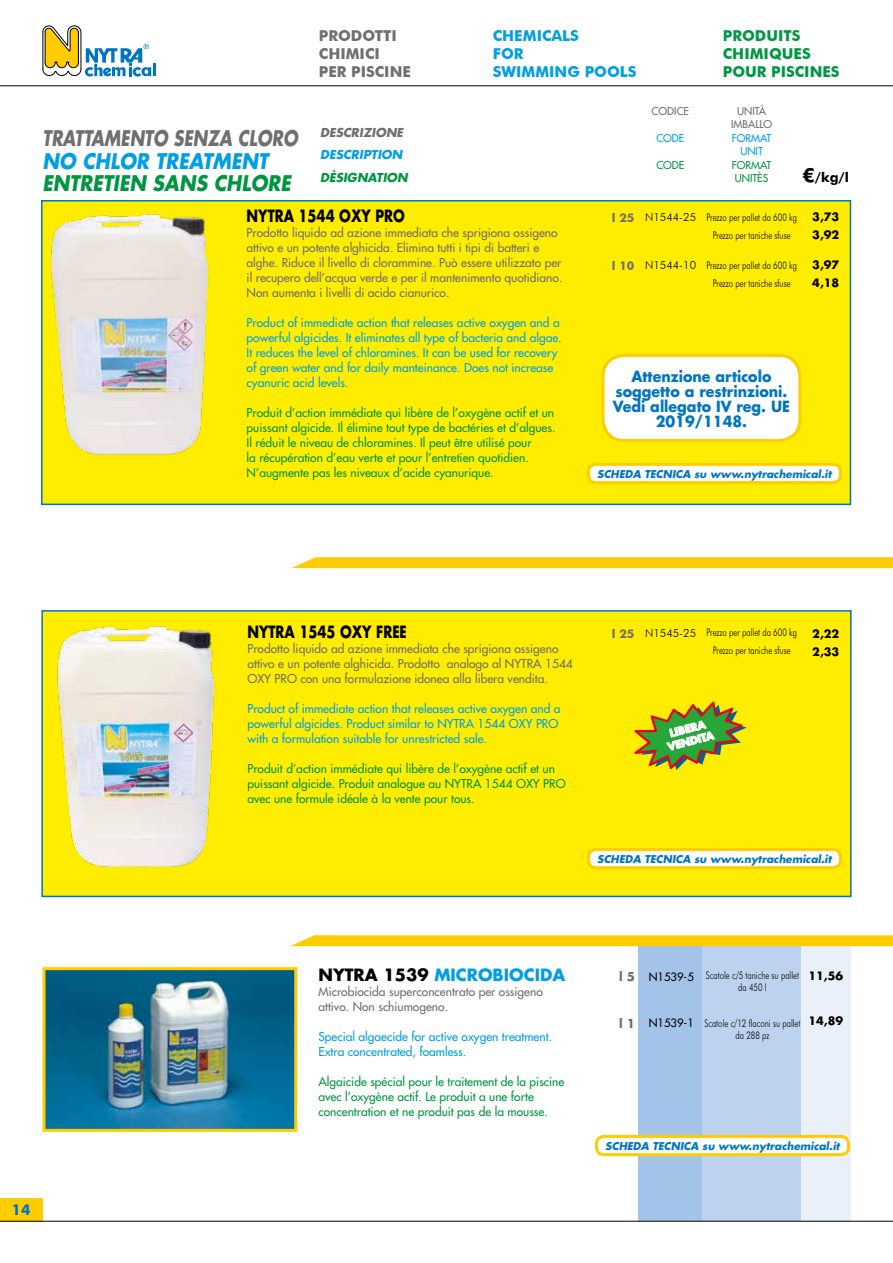
<style>
.page{position:relative;width:893px;height:1263px;background:#fff}
.page>*{position:absolute;margin:0;border:0;box-sizing:border-box;transform-origin:0 0}
.t1{font:italic 700 21px "Futura Std";color:#706f6f;scale:.79 1}
.t2{font:italic 700 21px "Futura Std";color:#009641;scale:.9 1}
.t3{font:italic 700 21px "Futura Std";color:#009fe3;scale:.9 1}
.t4{font:700 16.5px "Futura Std";color:#000;scale:.8 1}
.t5{font:700 16.5px "Futura Std";color:#009fe3}
.t6{font:700 15px/15px "Futura Std";color:#0075bf;text-align:center;scale:.95 1}
.t7{font:700 15px/18px "Futura BT";color:#009641}
.t8{font:700 15px/18px "Futura BT";color:#706f6f}
.t9{font:700 15px/18px "Futura BT";color:#009fe3}
.t10{font:700 15px "Futura BT";color:#0075bf}
.t11{font:700 13.5px "Futura BT";color:#000}
.t12{font:500 12px/15px "Futura Std";color:#009641}
.t13{font:500 12px/15px "Futura Std";color:#706f6f}
.t14{font:500 12px/15px "Futura Std";color:#009fe3}
.t15{font:italic 700 12px "Futura Std";color:#706f6f}
.t16{font:italic 700 12px "Futura Std";color:#009fe3}
.t17{font:italic 700 12px "Futura Std";color:#009641}
.t18{font:700 12px "Futura BT";color:#706f6f}
.t19{font:700 12px "Futura Std";color:#706f6f}
.t20{font:700 11.25px/18px "Futura LT";color:#000}
.t21{font:300 11.25px "Futura BT";color:#000}
.t22{font:500 11.25px "Futura Std";color:#000}
.t23{font:300 10.5px/18px "Futura BT";color:#000;text-align:center;scale:.75 1}
.t24{font:italic 700 10.5px "Futura Std";color:#0075bf}
.t25{font:500 10.5px/13.5px "Futura Std";color:#706f6f;text-align:center}
.t26{font:500 10.5px/13.5px "Futura Std";color:#009641}
.t27{font:500 10.5px/13.5px "Futura Std";color:#009fe3;text-align:center}
.t28{font:700 10.5px/12.6px "Futura Std";color:#fff;text-align:center}
.s1{font-family:"Futura Std";font-size:18px}
.s2{font-weight:700;font-size:12px;color:#706f6f}
.s3{color:#000}
</style>
<div class="page">
<div style="left:801px;top:946px;width:49px;height:275px;background:#eaf0fa"></div>
<div style="left:41px;top:610px;width:811px;height:287px;background:#ffed00;border:2px solid #0075bf"></div>
<div style="left:41px;top:200px;width:810px;height:305px;background:#ffed00;border:2px solid #0075bf"></div>
<div style="left:638px;top:946px;width:64px;height:274px;background:#a4c3e8"></div>
<div style="left:702px;top:946px;width:99px;height:274px;background:#bcd2ee"></div>
<div style="left:0;top:1198px;width:43px;height:23px;background:#fc0"></div>
<svg style="left:42px;top:25px;width:114px;height:52px"></svg>
<hr style="left:0;top:85px;width:893px;height:1px;background:#000">
<svg style="left:292px;top:557px;width:601px;height:11px;background:#ffce0a"></svg>
<img style="left:51px;top:214px;width:158px;height:241px">
<img style="left:57px;top:626px;width:158px;height:241px">
<svg style="left:634px;top:701px;width:113px;height:69px"></svg>
<div style="left:603px;top:355px;width:197px;height:86px;background:#fff;border-radius:21px"></div>
<div style="left:601px;top:354px;width:200px;height:88px;border:3px solid #fc0;border-radius:21px"></div>
<hr style="left:0;top:1221px;width:893px;height:1px;background:#000">
<div style="left:596px;top:1136px;width:252px;height:19px;background:#fff;border-radius:8px"></div>
<div style="left:595px;top:1135px;width:255px;height:21px;border:3px solid #fc0;border-radius:8px"></div>
<img style="left:47px;top:971px;width:246px;height:157px">
<div style="left:43px;top:967px;width:254px;height:165px;border:3px solid #fc0"></div>
<svg style="left:290px;top:935px;width:603px;height:11px;background:#ffce0b"></svg>
<div style="left:588px;top:464px;width:252px;height:19px;background:#fff;border-radius:8px"></div>
<div style="left:587px;top:463px;width:255px;height:21px;border:3px solid #fc0;border-radius:8px"></div>
<div style="left:588px;top:849px;width:252px;height:19px;background:#fff;border-radius:8px"></div>
<div style="left:587px;top:848px;width:255px;height:21px;border:3px solid #fc0;border-radius:8px"></div>
<h1 class="t1" style="left:43px;top:124px;width:325px">TRATTAMENTO SENZA CLORO</h1>
<h1 class="t3" style="left:43px;top:147px;width:252px">NO CHLOR TREATMENT</h1>
<h1 class="t2" style="left:43px;top:169px;width:277px">ENTRETIEN SANS CHLORE</h1>
<p class="t8" style="left:319px;top:26px;width:94px">PRODOTTI<br>CHIMICI<br>PER PISCINE</p>
<p class="t9" style="left:493px;top:26px;width:145px">CHEMICALS<br>FOR<br>SWIMMING POOLS</p>
<p class="t7" style="left:723px;top:26px;width:118px">PRODUITS<br>CHIMIQUES<br>POUR PISCINES</p>
<p class="t15" style="left:320px;top:124px;width:85px">DESCRIZIONE</p>
<p class="t16" style="left:320px;top:147px;width:84px">DESCRIPTION</p>
<p class="t17" style="left:320px;top:169px;width:89px">DÈSIGNATION</p>
<p class="t25" style="left:652px;top:104px;width:39px">CODICE</p>
<p class="t27" style="left:656px;top:131px;width:30px">CODE</p>
<p class="t26" style="left:656px;top:158px;width:30px">CODE</p>
<p class="t25" style="left:731px;top:104px;width:43px">UNITÀ<br>IMBALLO</p>
<p class="t27" style="left:732px;top:131px;width:41px">FORMAT<br>UNIT</p>
<p class="t26" style="left:732px;top:158px;width:41px">FORMAT<br>UNITÈS</p>
<p class="t11" style="left:802px;top:169px;width:48px"><span class="s1">€</span>/kg/l</p>
<h2 class="t4" style="left:247px;top:205px;width:199px">NYTRA 1544 OXY PRO</h2>
<p class="t13" style="left:247px;top:225px;width:317px">Prodotto liquido ad azione immediata che sprigiona ossigeno attivo e un potente alghicida. Elimina tutti i tipi di batteri e alghe. Riduce il livello di clorammine. Può essere utilizzato per il recupero dell’acqua verde e per il mantenimento quotidiano.<br>Non aumenta i livelli di acido cianurico.</p>
<p class="t14" style="left:247px;top:315px;width:317px">Product of immediate action that releases active oxygen and a powerful algicides. It eliminates all type of bacteria and algae.<br>It reduces the level of chloramines. It can be used for recovery of green water and for daily manteinance. Does not increase cyanuric acid levels.</p>
<p class="t12" style="left:247px;top:405px;width:310px">Produit d’action immédiate qui libère de l’oxygène actif et un puissant algicide. Il élimine tout type de bactéries et d’algues.<br>Il réduit le niveau de chloramines. Il peut être utilisé pour<br>la récupération d’eau verte et pour l’entretien quotidien.<br>N’augmente pas les niveaux d’acide cyanurique.</p>
<p class="t18" style="left:612px;top:210px;width:24px">l 25</p>
<p class="t18" style="left:612px;top:258px;width:24px">l 10</p>
<p class="t21" style="left:645px;top:211px;width:53px">N1544-25</p>
<p class="t21" style="left:645px;top:259px;width:53px">N1544-10</p>
<p class="t23" style="left:707px;top:208px;width:122px">Prezzo per pallet da 600 kg<br>Prezzo per taniche sfuse</p>
<p class="t23" style="left:707px;top:256px;width:122px">Prezzo per pallet da 600 kg<br>Prezzo per taniche sfuse</p>
<p class="t20" style="left:812px;top:207px;width:29px">3,73<br>3,92</p>
<p class="t20" style="left:812px;top:255px;width:29px">3,97<br>4,18</p>
<p class="t6" style="left:613px;top:368px;width:188px">Attenzione articolo soggetto a restrinzioni.<br>Vedi allegato IV reg. UE<br>2019/1148.</p>
<p class="t24" style="left:597px;top:467px;width:236px">SCHEDA TECNICA su www.nytrachemical.it</p>
<p class="t10" style="left:12px;top:1201px;width:20px">14</p>
<h2 class="t4" style="left:247px;top:621px;width:201px">NYTRA 1545 OXY FREE</h2>
<p class="t13" style="left:247px;top:641px;width:327px">Prodotto liquido ad azione immediata che sprigiona ossigeno attivo e un potente alghicida. Prodotto analogo al NYTRA 1544<br>OXY PRO con una formulazione idonea alla libera vendita.</p>
<p class="t14" style="left:247px;top:701px;width:315px">Product of immediate action that releases active oxygen and a powerful algicides. Product similar to NYTRA 1544 OXY PRO with a formulation suitable for unrestricted sale.</p>
<p class="t12" style="left:247px;top:761px;width:320px">Produit d’action immédiate qui libère de l’oxygène actif et un puissant algicide. Produit analogue au NYTRA 1544 OXY PRO avec une formule idéale à la vente pour tous.</p>
<p class="t21" style="left:612px;top:626px;width:86px"><span class="s2">l 25</span> N1545-25</p>
<p class="t23" style="left:707px;top:623px;width:122px">Prezzo per pallet da 600 kg<br>Prezzo per taniche sfuse</p>
<p class="t20" style="left:812px;top:624px;width:29px">2,22<br>2,33</p>
<p class="t28" style="left:663px;top:729px;width:49px;rotate:-15deg">LIBERA<br>VENDITA</p>
<p class="t24" style="left:597px;top:852px;width:236px">SCHEDA TECNICA su www.nytrachemical.it</p>
<h2 class="t5" style="left:318px;top:963px;width:248px"><span class="s3">NYTRA 1539</span> MICROBIOCIDA</h2>
<p class="t13" style="left:318px;top:984px;width:226px">Microbiocida superconcentrato per ossigeno attivo. Non schiumogeno.</p>
<p class="t14" style="left:318px;top:1029px;width:235px">Special algaecide for active oxygen treatment.<br>Extra concentrated, foamless.</p>
<p class="t12" style="left:318px;top:1074px;width:247px">Algaicide spécial pour le traitement de la piscine avec l’oxygène actif. Le produit a une forte concentration et ne produit pas de la mousse.</p>
<p class="t19" style="left:619px;top:969px;width:17px">l 5</p>
<p class="t19" style="left:619px;top:1015px;width:17px">l 1</p>
<p class="t22" style="left:649px;top:969px;width:47px">N1539-5</p>
<p class="t22" style="left:649px;top:1016px;width:47px">N1539-1</p>
<p class="t23" style="left:706px;top:969px;width:126px;line-height:12px">Scatole c/5 taniche su pallet da 450 l</p>
<p class="t23" style="left:704px;top:1017px;width:129px;line-height:12px">Scatole c/12 flaconi su pallet da 288 pz</p>
<p class="t20" style="left:808px;top:967px;width:36px">11,56</p>
<p class="t20" style="left:808px;top:1012px;width:36px">14,89</p>
<p class="t24" style="left:605px;top:1139px;width:236px">SCHEDA TECNICA su www.nytrachemical.it</p>
</div>
